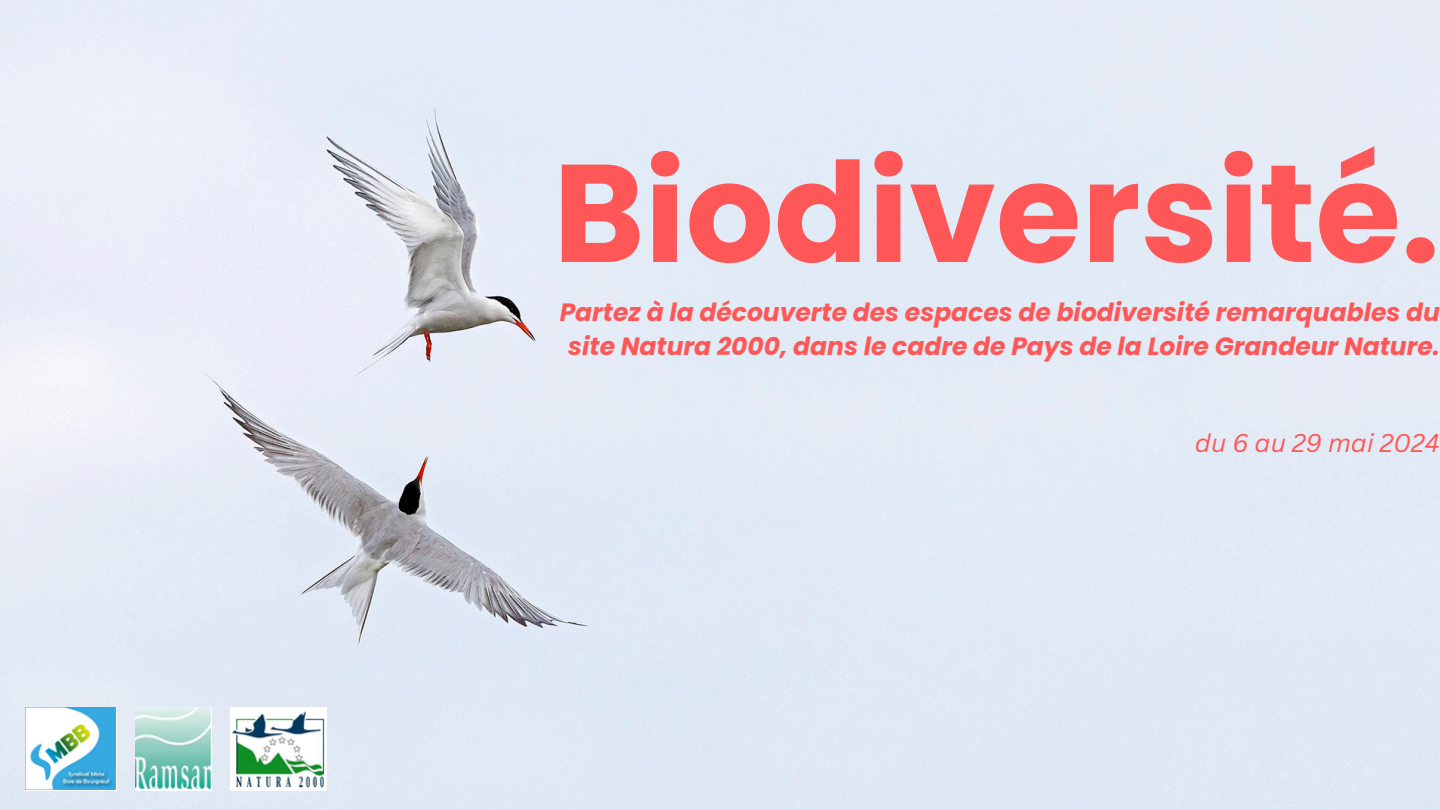
<style>
.page{position:relative;width:1440px;height:810px;background:#fff}
.page>*{position:absolute;margin:0;border:0;box-sizing:border-box;transform-origin:0 0}
.t1{font:700 138.7px "Poppins";color:#ff5757}
.t2{font:italic 700 25px/34.5px "Poppins";color:#ff5757;text-align:center}
.t3{font:italic 25px "Canva Sans";color:#ff5757}
</style>
<div class="page">
<img style="left:0;top:0;width:1440px;height:810px">
<img style="left:25px;top:707px;width:91px;height:84px">
<img style="left:135px;top:707px;width:77px;height:84px">
<img style="left:230px;top:707px;width:97px;height:84px">
<p class="t1" style="left:553px;top:116px;width:888px">Biodiversité.</p>
<p class="t2" style="left:560px;top:295px;width:882px">Partez à la découverte des espaces de biodiversité remarquables du site Natura 2000, dans le cadre de Pays de la Loire Grandeur Nature.</p>
<p class="t3" style="left:1195px;top:426px;width:247px">du 6 au 29 mai 2024</p>
</div>
